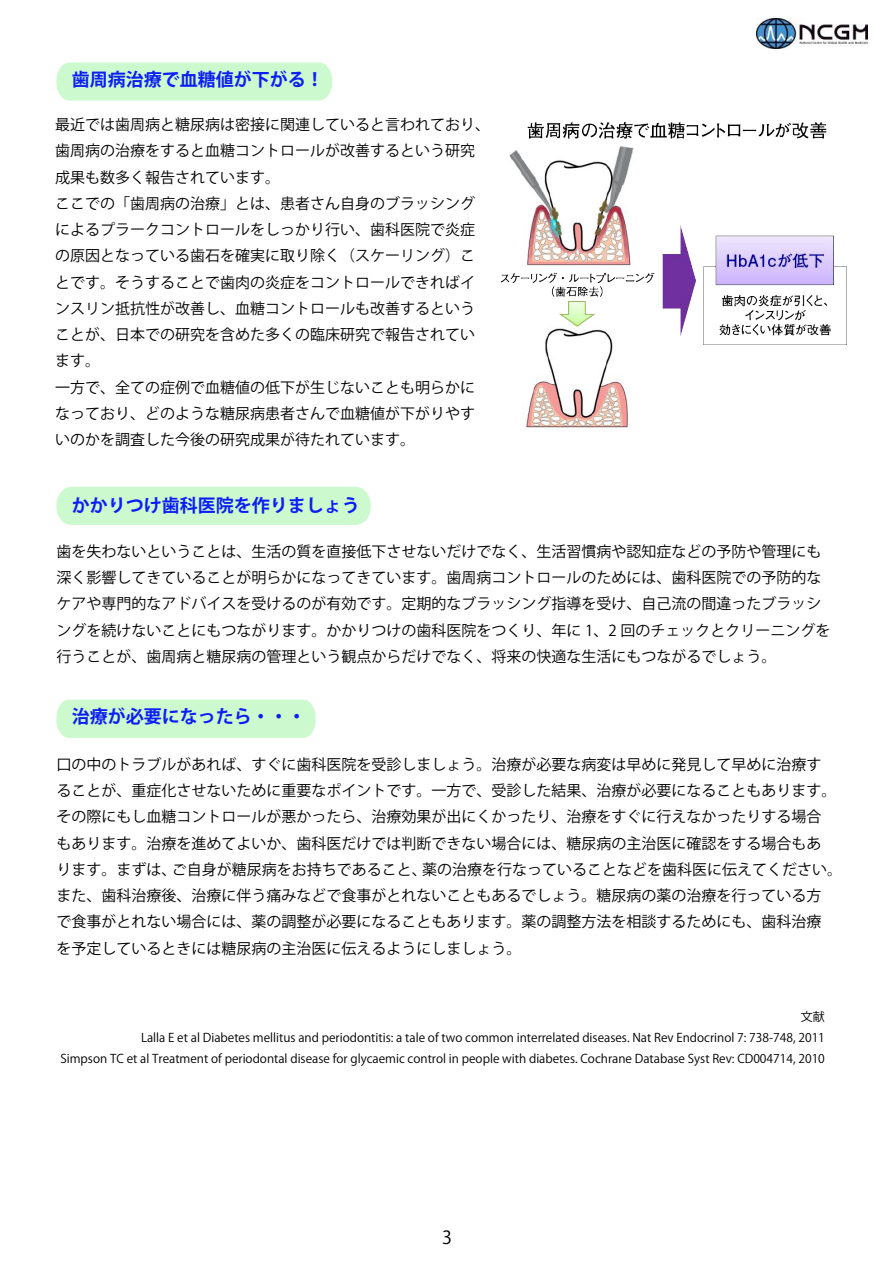
<style>
.page{position:relative;width:893px;height:1263px;background:#fff}
.page>*{position:absolute;margin:0;border:0;box-sizing:border-box;transform-origin:0 0}
.t1{font:700 18px "Koz Go Pro";color:#0c1ef4}
.t2{font:18px "Koz Go Pro";color:#000}
.t3{font:15px/26.2px "Koz Go Pro";color:#000}
.t4{font:12px/21px "Koz Go Pro";color:#000;text-align:right}
</style>
<div class="page">
<img style="left:756px;top:18px;width:112px;height:31px">
<svg style="left:56px;top:62px;width:276px;height:39px;background:#cff9d0"></svg>
<div style="left:56px;top:700px;width:260px;height:38px;background:#cdf9cf"></div>
<div style="left:56px;top:487px;width:315px;height:38px;background:#cdf9cf"></div>
<img style="left:500px;top:122px;width:347px;height:306px">
<p class="t1" style="left:72px;top:68px;width:253px">歯周病治療で血糖値が下がる！</p>
<p class="t3" style="left:55px;top:112px;width:437px">最近では歯周病と糖尿病は密接に関連していると言われており、歯周病の治療をすると血糖コントロールが改善するという研究成果も数多く報告されています。<br>ここでの「歯周病の治療」とは、患者さん自身のブラッシングによるプラークコントロールをしっかり行い、歯科医院で炎症の原因となっている歯石を確実に取り除く（スケーリング）ことです。そうすることで歯肉の炎症をコントロールできればインスリン抵抗性が改善し、血糖コントロールも改善するということが、日本での研究を含めた多くの臨床研究で報告されています。<br>一方で、全ての症例で血糖値の低下が生じないことも明らかになっており、どのような糖尿病患者さんで血糖値が下がりやすいのかを調査した今後の研究成果が待たれています。</p>
<p class="t1" style="left:72px;top:494px;width:289px">かかりつけ歯科医院を作りましょう</p>
<p class="t3" style="left:56px;top:539px;width:776px">歯を失わないということは、生活の質を直接低下させないだけでなく、生活習慣病や認知症などの予防や管理にも深く影響してきていることが明らかになってきています。歯周病コントロールのためには、歯科医院での予防的なケアや専門的なアドバイスを受けるのが有効です。定期的なブラッシング指導を受け、自己流の間違ったブラッシングを続けないことにもつながります。かかりつけの歯科医院をつくり、年に 1、2 回のチェックとクリーニングを行うことが、歯周病と糖尿病の管理という観点からだけでなく、将来の快適な生活にもつながるでしょう。</p>
<p class="t1" style="left:72px;top:705px;width:235px">治療が必要になったら・・・</p>
<p class="t3" style="left:56px;top:751px;width:787px">口の中のトラブルがあれば、すぐに歯科医院を受診しましょう。治療が必要な病変は早めに発見して早めに治療す<br>ることが、重症化させないために重要なポイントです。一方で、受診した結果、治療が必要になることもあります。その際にもし血糖コントロールが悪かったら、治療効果が出にくかったり、治療をすぐに行えなかったりする場合<br>もあります。治療を進めてよいか、歯科医だけでは判断できない場合には、糖尿病の主治医に確認をする場合もあ<br>ります。まずは、ご自身が糖尿病をお持ちであること、薬の治療を行なっていることなどを歯科医に伝えてください。また、歯科治療後、治療に伴う痛みなどで食事がとれないこともあるでしょう。糖尿病の薬の治療を行っている方<br>で食事がとれない場合には、薬の調整が必要になることもあります。薬の調整方法を相談するためにも、歯科治療<br>を予定しているときには糖尿病の主治医に伝えるようにしましょう。</p>
<p class="t4" style="left:61px;top:1006px;width:766px">文献<br>Lalla E et al Diabetes mellitus and periodontitis: a tale of two common interrelated diseases. Nat Rev Endocrinol 7: 738-748, 2011<br>Simpson TC et al Treatment of periodontal disease for glycaemic control in people with diabetes. Cochrane Database Syst Rev: CD004714, 2010</p>
<p class="t2" style="left:442px;top:1225px;width:11px">3</p>
</div>
